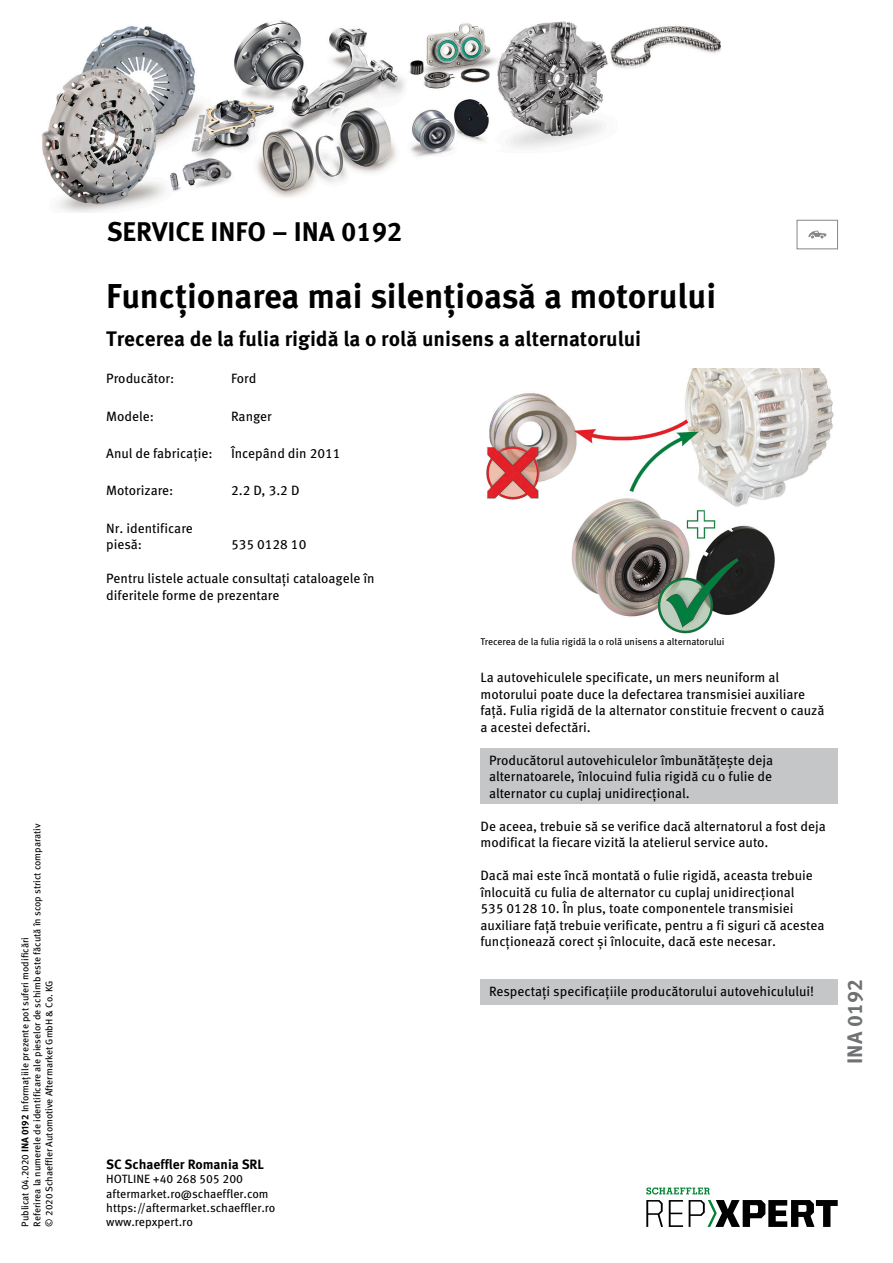
<style>
.page{position:relative;width:893px;height:1263px;background:#fff}
.page>*{position:absolute;margin:0;border:0;box-sizing:border-box;transform-origin:0 0}
.t1{font:700 34.5px "Meta Pro";color:#000}
.t2{font:700 27px "Meta Pro";color:#000}
.t3{font:700 21px "Meta Pro";color:#000}
.t4{font:700 21px "Meta Pro";color:#6f7172}
.t5{font:13.5px/16.5px "Meta Pro";color:#000}
.t6{font:700 13.5px "Meta Pro";color:#000}
.t7{font:12px/14.4px "Meta Pro";color:#000}
.t8{font:9.75px/12px "Meta Pro";color:#000}
.s1{font-weight:700}
</style>
<div class="page">
<div style="left:480px;top:748px;width:358px;height:56px;background:#c5c6c7"></div>
<img style="left:486px;top:369px;width:348px;height:265px">
<div style="left:480px;top:980px;width:358px;height:25px;background:#c5c6c7"></div>
<div style="left:797px;top:220px;width:41px;height:29px;border:1px solid #868789"></div>
<svg style="left:808px;top:231px;width:18px;height:7px"></svg>
<img style="left:42px;top:20px;width:679px;height:193px">
<svg style="left:646px;top:1200px;width:17px;height:27px"></svg>
<svg style="left:669px;top:1200px;width:14px;height:27px"></svg>
<svg style="left:689px;top:1200px;width:149px;height:27px"></svg>
<svg style="left:646px;top:1187px;width:64px;height:7px"></svg>
<p class="t8" style="left:19px;top:1226px;width:404px;rotate:-90deg">Publicat 04.2020 <span class="s1">INA 0192</span> Informaţiile prezente pot suferi modificări<br>Referirea la numerele de identificare ale pieselor de schimb este făcută în scop strict comparativ © 2020 Schaeffler Automotive Aftermarket GmbH &amp; Co. KG</p>
<h2 class="t2" style="left:107px;top:210px;width:297px">SERVICE INFO – INA 0192</h2>
<h1 class="t1" style="left:106px;top:269px;width:611px">Funcționarea mai silențioasă a motorului</h1>
<h3 class="t3" style="left:106px;top:323px;width:536px">Trecerea de la fulia rigidă la o rolă unisens a alternatorului</h3>
<p class="t5" style="left:106px;top:369px;width:70px">Producător:</p>
<p class="t5" style="left:231px;top:369px;width:27px">Ford</p>
<p class="t5" style="left:106px;top:407px;width:49px">Modele:</p>
<p class="t5" style="left:231px;top:407px;width:42px">Ranger</p>
<p class="t5" style="left:106px;top:444px;width:108px">Anul de fabricație:</p>
<p class="t5" style="left:231px;top:444px;width:111px">Începând din 2011</p>
<p class="t5" style="left:106px;top:481px;width:69px">Motorizare:</p>
<p class="t5" style="left:231px;top:481px;width:70px">2.2 D, 3.2 D</p>
<p class="t5" style="left:106px;top:519px;width:88px">Nr. identificare piesă:</p>
<p class="t5" style="left:231px;top:535px;width:77px">535 0128 10</p>
<p class="t5" style="left:106px;top:569px;width:270px">Pentru listele actuale consultați cataloagele în diferitele forme de prezentare</p>
<p class="t8" style="left:480px;top:635px;width:245px">Trecerea de la fulia rigidă la o rolă unisens a alternatorului</p>
<p class="t5" style="left:480px;top:668px;width:345px">La autovehiculele specificate, un mers neuniform al motorului poate duce la defectarea transmisiei auxiliare față. Fulia rigidă de la alternator constituie frecvent o cauză a acestei defectări.</p>
<p class="t5" style="left:489px;top:751px;width:286px;text-align:justify">Producătorul autovehiculelor îmbunătățește deja alternatoarele, înlocuind fulia rigidă cu o fulie de alternator cu cuplaj unidirecțional.</p>
<p class="t5" style="left:480px;top:817px;width:347px">De aceea, trebuie să se verifice dacă alternatorul a fost deja modificat la fiecare vizită la atelierul service auto.</p>
<p class="t5" style="left:480px;top:866px;width:345px">Dacă mai este încă montată o fulie rigidă, aceasta trebuie înlocuită cu fulia de alternator cu cuplaj unidirecțional<br>535 0128 10. În plus, toate componentele transmisiei auxiliare față trebuie verificate, pentru a fi siguri că acestea funcționează corect și înlocuite, dacă este necesar.</p>
<p class="t6" style="left:106px;top:1153px;width:159px">SC Schaeffler Romania SRL</p>
<p class="t7" style="left:106px;top:1171px;width:171px">HOTLINE +40 268 505 200 aftermarket.ro@schaeffler.com https://aftermarket.schaeffler.ro www.repxpert.ro</p>
<p class="t5" style="left:489px;top:982px;width:327px">Respectaţi specificaţiile producătorului autovehiculului!</p>
<h3 class="t4" style="left:838px;top:1064px;width:86px;rotate:-90deg">INA 0192</h3>
</div>
